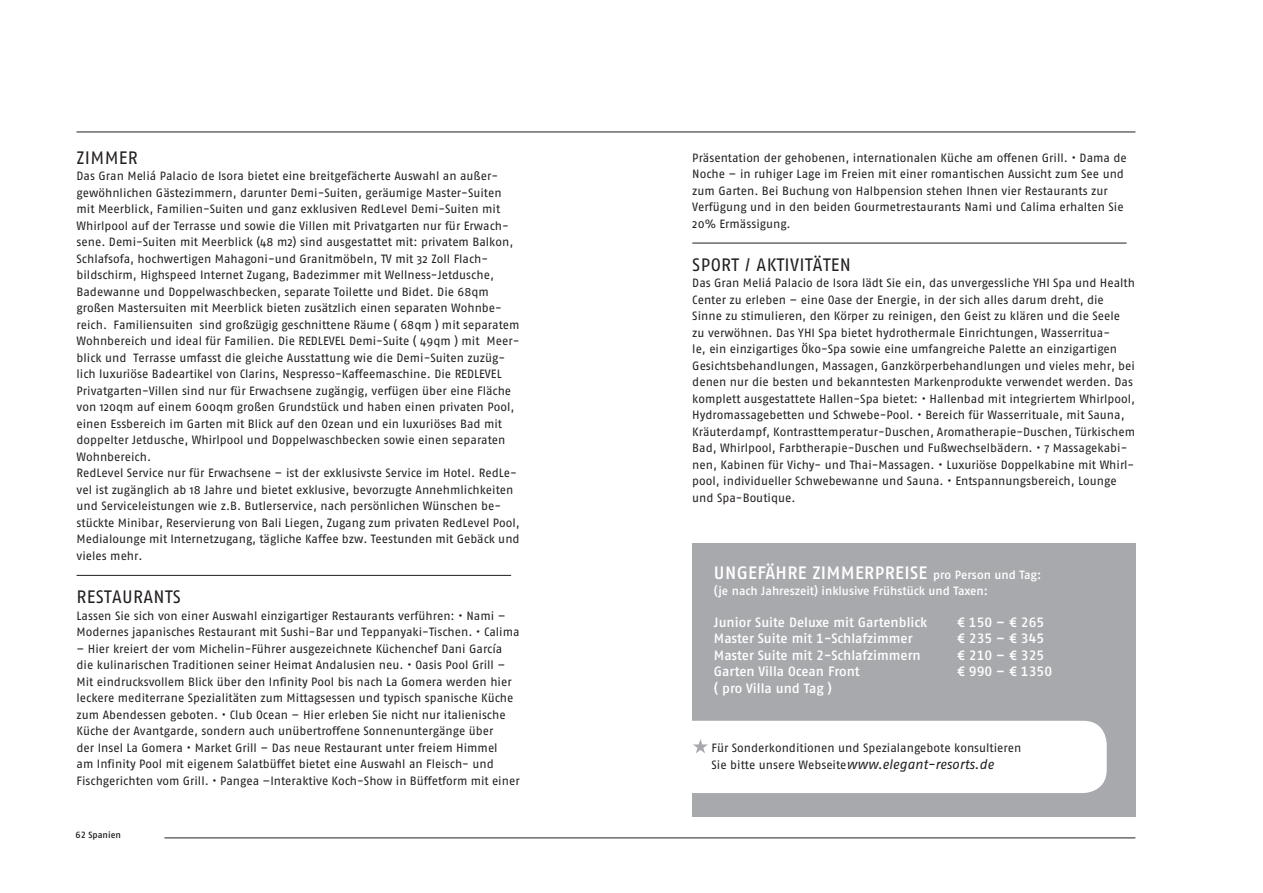
<style>
.page{position:relative;width:1263px;height:893px;background:#fff}
.page>*{position:absolute;margin:0;border:0;box-sizing:border-box;transform-origin:0 0}
.t1{font:18px "Fago No Medium TF";letter-spacing:.02em;color:#fff}
.t2{font:18px "Fago No";letter-spacing:.02em;color:#231f20}
.t3{font:13.5px "Fago No Medium TF";color:#fff}
.t4{font:12px/16.5px "Fago No";color:#231f20}
.t5{font:12px "Fago No Medium TF";letter-spacing:-.005em;color:#fff}
.t6{font:9px "Fago No Medium TF";color:#231f20}
.s1{font-size:12px}
.s2{font-style:italic;font-size:13.5px}
</style>
<div class="page">
<hr style="left:77px;top:132px;width:1058px;height:1px;background:#231f20">
<hr style="left:164px;top:838px;width:971px;height:1px;background:#231f20">
<div style="left:692px;top:543px;width:443px;height:273px;background:#a8a9ad"></div>
<div style="left:597px;top:721px;width:510px;height:72px;background:#fff;border-radius:23px"></div>
<svg style="left:693px;top:739px;width:15px;height:14px"></svg>
<hr style="left:77px;top:575px;width:434px;height:1px;background:#231f20">
<hr style="left:692px;top:243px;width:434px;height:1px;background:#231f20">
<h1 class="t2" style="left:77px;top:147px;width:63px">ZIMMER</h1>
<p class="t4" style="left:77px;top:168px;width:445px">Das Gran Meliá Palacio de Isora bietet eine breitgefächerte Auswahl an außer&shy;gewöhnlichen Gästezimmern, darunter Demi-Suiten, geräumige Master-Suiten mit Meerblick, Familien-Suiten und ganz exklusiven RedLevel Demi-Suiten mit Whirlpool auf der Terrasse und sowie die Villen mit Privatgarten nur für Erwach&shy;sene. Demi-Suiten mit Meerblick (48 m2) sind ausgestattet mit: privatem Balkon, Schlafsofa, hochwertigen Mahagoni-und Granitmöbeln, TV mit 32 Zoll Flach&shy;bildschirm, Highspeed Internet Zugang, Badezimmer mit Wellness-Jetdusche, Badewanne und Doppelwaschbecken, separate Toilette und Bidet. Die 68qm großen Mastersuiten mit Meerblick bieten zusätzlich einen separaten Wohnbe&shy;reich. Familiensuiten sind großzügig geschnittene Räume ( 68qm ) mit separatem Wohnbereich und ideal für Familien. Die REDLEVEL Demi-Suite ( 49qm ) mit Meer&shy;blick und Terrasse umfasst die gleiche Ausstattung wie die Demi-Suiten zuzüg&shy;lich luxuriöse Badeartikel von Clarins, Nespresso-Kaffeemaschine. Die REDLEVEL Privatgarten-Villen sind nur für Erwachsene zugängig, verfügen über eine Fläche von 120qm auf einem 600qm großen Grundstück und haben einen privaten Pool, einen Essbereich im Garten mit Blick auf den Ozean und ein luxuriöses Bad mit doppelter Jetdusche, Whirlpool und Doppelwaschbecken sowie einen separaten Wohnbereich.<br>RedLevel Service nur für Erwachsene – ist der exklusivste Service im Hotel. RedLe&shy;vel ist zugänglich ab 18 Jahre und bietet exklusive, bevorzugte Annehmlichkeiten und Serviceleistungen wie z.B. Butlerservice, nach persönlichen Wünschen be&shy;stückte Minibar, Reservierung von Bali Liegen, Zugang zum privaten RedLevel Pool, Medialounge mit Internetzugang, tägliche Kaffee bzw. Teestunden mit Gebäck und vieles mehr.</p>
<h1 class="t2" style="left:77px;top:587px;width:106px">RESTAURANTS</h1>
<p class="t4" style="left:77px;top:607px;width:445px">Lassen Sie sich von einer Auswahl einzigartiger Restaurants verführen: • Nami –<br>Modernes japanisches Restaurant mit Sushi-Bar und Teppanyaki-Tischen. • Calima</p>
<p class="t4" style="left:77px;top:640px;width:445px">– Hier kreiert der vom Michelin-Führer ausgezeichnete Küchenchef Dani García die kulinarischen Traditionen seiner Heimat Andalusien neu. • Oasis Pool Grill – Mit eindrucksvollem Blick über den Infinity Pool bis nach La Gomera werden hier leckere mediterrane Spezialitäten zum Mittagsessen und typisch spanische Küche zum Abendessen geboten. • Club Ocean – Hier erleben Sie nicht nur italienische Küche der Avantgarde, sondern auch unübertroffene Sonnenuntergänge über<br>der Insel La Gomera • Market Grill – Das neue Restaurant unter freiem Himmel<br>am Infinity Pool mit eigenem Salatbüffet bietet eine Auswahl an Fleisch- und Fischgerichten vom Grill. • Pangea –Interaktive Koch-Show in Büffetform mit einer</p>
<p class="t6" style="left:75px;top:829px;width:47px">62 spanien</p>
<p class="t4" style="left:692px;top:149px;width:436px">Präsentation der gehobenen, internationalen Küche am offenen Grill. • Dama de Noche – in ruhiger Lage im Freien mit einer romantischen Aussicht zum See und zum Garten. Bei Buchung von Halbpension stehen Ihnen vier Restaurants zur Verfügung und in den beiden Gourmetrestaurants Nami und Calima erhalten Sie 20% Ermässigung.</p>
<h1 class="t2" style="left:692px;top:254px;width:160px">SPORT / AKTIVITäTEN</h1>
<p class="t4" style="left:692px;top:275px;width:444px">Das Gran Meliá Palacio de Isora lädt Sie ein, das unvergessliche YHI Spa und Health Center zu erleben – eine Oase der Energie, in der sich alles darum dreht, die Sinne zu stimulieren, den Körper zu reinigen, den Geist zu klären und die Seele zu verwöhnen. Das YHI Spa bietet hydrothermale Einrichtungen, Wasserritua-<br>le, ein einzigartiges Öko-Spa sowie eine umfangreiche Palette an einzigartigen Gesichtsbehandlungen, Massagen, Ganzkörperbehandlungen und vieles mehr, bei denen nur die besten und bekanntesten Markenprodukte verwendet werden. Das komplett ausgestattete Hallen-Spa bietet: • Hallenbad mit integriertem Whirlpool, Hydromassagebetten und Schwebe-Pool. • Bereich für Wasserrituale, mit Sauna, Kräuterdampf, Kontrasttemperatur-Duschen, Aromatherapie-Duschen, Türkischem Bad, Whirlpool, Farbtherapie-Duschen und Fußwechselbädern. • 7 Massagekabi&shy;nen, Kabinen für Vichy- und Thai-Massagen. • Luxuriöse Doppelkabine mit Whirl&shy;pool, individueller Schwebewanne und Sauna. • Entspannungsbereich, Lounge und Spa-Boutique.</p>
<h1 class="t1" style="left:714px;top:562px;width:329px">ungeFähRe ZimmeRpReise <span class="s1">pro person und tag:</span></h1>
<p class="t5" style="left:714px;top:584px;width:276px">(je nach Jahreszeit) inklusive Frühstück und taxen:</p>
<p class="t3" style="left:714px;top:614px;width:215px">Junior suite deluxe mit gartenblick</p>
<p class="t3" style="left:957px;top:614px;width:89px">¤ 150 – ¤ 265</p>
<p class="t3" style="left:714px;top:630px;width:200px">master suite mit 1-schlafzimmer</p>
<p class="t3" style="left:957px;top:630px;width:89px">¤ 235 – ¤ 345</p>
<p class="t3" style="left:714px;top:647px;width:208px">master suite mit 2-schlafzimmern</p>
<p class="t3" style="left:957px;top:647px;width:89px">¤ 210 – ¤ 325</p>
<p class="t3" style="left:714px;top:663px;width:147px">garten Villa ocean Front</p>
<p class="t3" style="left:957px;top:663px;width:97px">¤ 990 – ¤ 1350</p>
<p class="t3" style="left:714px;top:680px;width:119px">( pro Villa und tag )</p>
<p class="t4" style="left:711px;top:740px;width:311px">Für Sonderkonditionen und Spezialangebote konsultieren<br>Sie bitte unsere Webseite<span class="s2">www.elegant-resorts.de</span></p>
</div>
